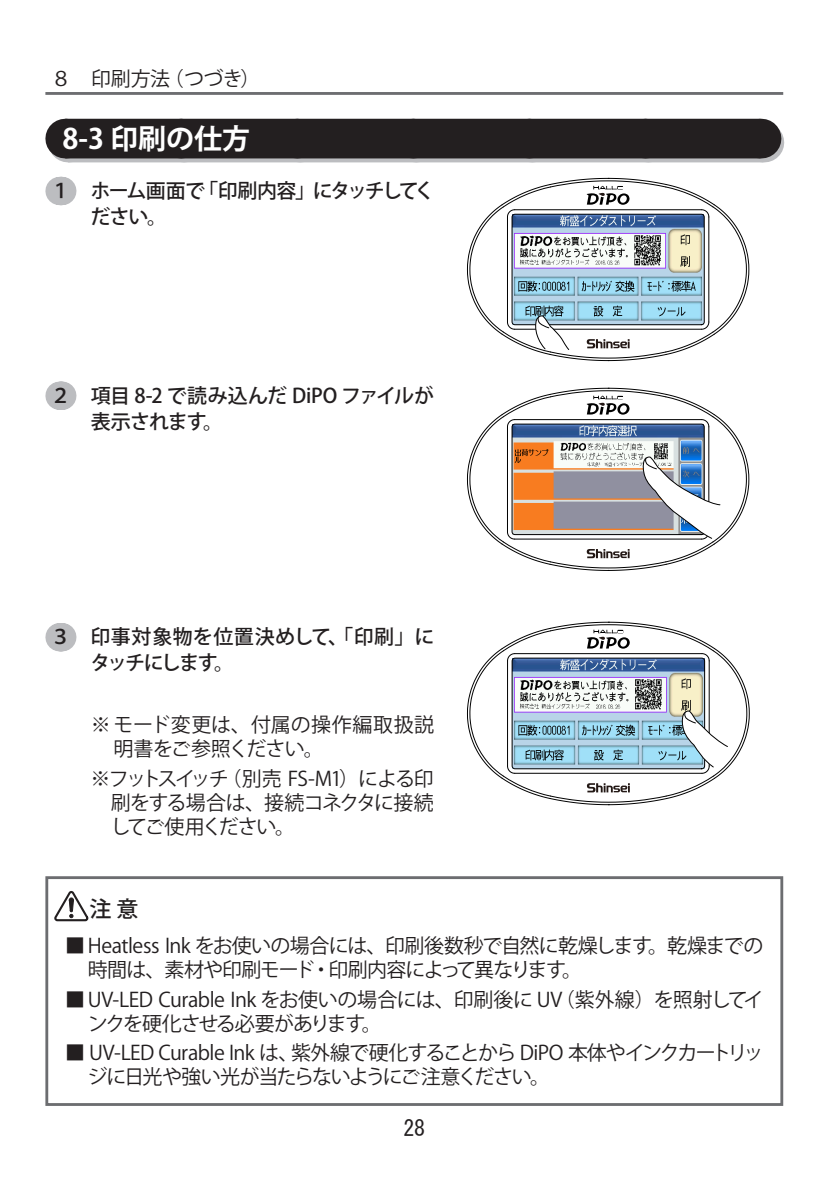
<style>
.page{position:relative;width:840px;height:1191px;background:#fff}
.page>*{position:absolute;margin:0;border:0;box-sizing:border-box;transform-origin:0 0}
.Bタイトル{font:700 28px "Koz Go Pro";color:#fff}
.t1{font:22px "MS Gothic";color:#231f20}
.注意{font:500 22px "Koz Go Pro";color:#231f20}
.箇条書き_枠内用{font:20px/24px "Koz Go Pro";letter-spacing:-.04em;color:#231f20}
.箇条書き_枠内用-2{font:20px/24px "Koz Go Pro";letter-spacing:-.06em;color:#231f20}
.手順本文{font:20px/24px "Koz Go Pro";letter-spacing:-.075em;color:#231f20;text-align:justify}
.手順{font:500 20px/26px "Koz Go Pro";letter-spacing:-.035em;color:#231f20}
.手順本文補足{font:20px/24px "Koz Go Pro";letter-spacing:-.01em;color:#231f20}
.手順-2{font:500 20px/26px "Koz Go Pro";letter-spacing:.01em;color:#231f20}
.手順-3{font:500 20px/26px "Koz Go Pro";letter-spacing:-.07em;color:#231f20}
.Aタイトル_続き{font:20px "Koz Go Pro";letter-spacing:-.02em;color:#231f20}
</style>
<div class="page">
<svg style="left:69px;top:123px;width:694px;height:39px"></svg>
<hr style="left:68px;top:123px;width:1px;height:39px;background:#bcbdc0">
<hr style="left:763px;top:123px;width:1px;height:39px;background:#bcbdc0">
<div style="left:65px;top:119px;width:695px;height:39px;background:#231f20"></div>
<svg style="left:181px;top:158px;width:524px;height:4px;background:#aaaaad"></svg>
<hr style="left:760px;top:119px;width:1px;height:39px;background:#231f20">
<svg style="left:60px;top:177px;width:2px;height:28px"></svg>
<svg style="left:60px;top:381px;width:2px;height:29px"></svg>
<svg style="left:60px;top:623px;width:2px;height:28px"></svg>
<hr style="left:45px;top:92px;width:737px;height:3px;background:#6c6d70">
<svg style="left:466px;top:178px;width:283px;height:183px"></svg>
<svg style="left:467px;top:387px;width:282px;height:184px"></svg>
<svg style="left:467px;top:621px;width:282px;height:184px"></svg>
<svg style="left:54px;top:891px;width:35px;height:30px"></svg>
<div style="left:45px;top:876px;width:737px;height:230px;border:3px solid #6c6d70"></div>
<p class="Aタイトル_続き" style="left:51px;top:66px;width:211px">８　印刷方法（つづき）</p>
<p class="Bタイトル" style="left:62px;top:121px;width:189px">8-3 印刷の仕方</p>
<p class="手順-3" style="left:91px;top:179px;width:345px;text-indent:-40px">１ ホーム画面で「印刷内容」にタッチしてください。</p>
<p class="手順" style="left:91px;top:384px;width:345px;text-indent:-40px">２ 項目 8-2 で読み込んだ DiPO ファイルが表示されます。</p>
<p class="手順-2" style="left:91px;top:625px;width:345px;text-indent:-40px">３ 印事対象物を位置決めして、「印刷」にタッチにします。</p>
<p class="手順本文補足" style="left:113px;top:713px;width:322px;text-indent:-23px">※モード変更は、付属の操作編取扱説明書をご参照ください。</p>
<p class="手順本文" style="left:90px;top:766px;width:345px">※フットスイッチ（別売 FS-M1）による印　刷をする場合は、接続コネクタに接続　してご使用ください。</p>
<p class="注意" style="left:89px;top:894px;width:50px">注 意</p>
<p class="箇条書き_枠内用" style="left:88px;top:934px;width:676px;text-indent:-23px">■ Heatless Ink をお使いの場合には、印刷後数秒で自然に乾燥します。乾燥までの時間は、素材や印刷モード・印刷内容によって異なります。</p>
<p class="箇条書き_枠内用" style="left:88px;top:988px;width:677px;text-indent:-23px">■ UV-LED Curable Ink をお使いの場合には、印刷後に UV（紫外線）を照射してインクを硬化させる必要があります。</p>
<p class="箇条書き_枠内用-2" style="left:88px;top:1041px;width:677px;text-indent:-23px">■ UV-LED Curable Ink は、紫外線で硬化することから DiPO 本体やインクカートリッジに日光や強い光が当たらないようにご注意ください。</p>
<p class="t1" style="left:403px;top:1117px;width:23px">28</p>
</div>
